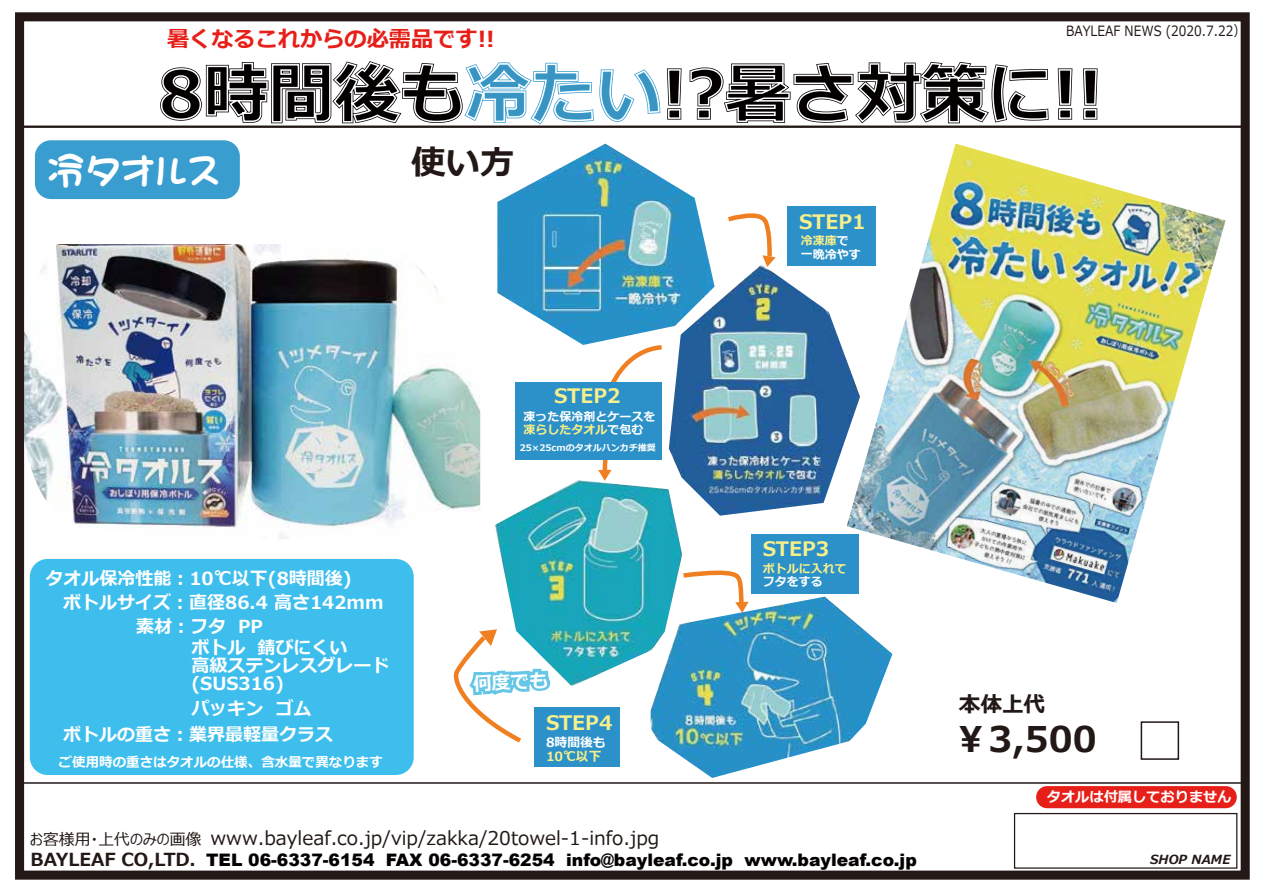
<style>
.page{position:relative;width:1263px;height:893px;background:#fff}
.page>*{position:absolute;margin:0;border:0;box-sizing:border-box;transform-origin:0 0}
.t1{font:700 65.55px "Meiryo";color:#040000}
.t2{font:38.7px "Pop 5 EGP4 Heavy SJIS";color:#fff}
.t3{font:700 35.4px "Meiryo";color:#221815}
.t4{font:700 34.5px "Meiryo";color:#221815}
.t5{font:700 22.2px "Meiryo";color:#e71f19}
.t6{font:700 21.6px "Meiryo";color:#221815}
.t7{font:700 19.95px "Meiryo";color:#f7ef8b}
.t8{font:18.9px "Meiryo UI";color:#221815}
.t9{font:700 18.75px "Meiryo";color:#fff}
.t10{font:700 18px/18px "Meiryo";color:#fff}
.t11{font:700 18px "Meiryo UI";color:#221815}
.t12{font:900 17.25px "Arial";color:#040000}
.t13{font:700 14.25px "Meiryo";color:#fff}
.t14{font:14.1px "Meiryo UI";color:#221815;scale:.87 1}
.t15{font:700 13.5px "Meiryo";color:#fff}
.t16{font:700 12.75px "Meiryo";color:#fff}
.t17{font:700 12.75px "Meiryo";color:#f7ef8b}
.t18{font:italic 700 12.6px "Meiryo UI";color:#221815}
.t19{font:700 12px/13.5px "Meiryo";color:#fff}
.t20{font:700 12px "Meiryo";color:#f7ef8b}
.t21{font:700 9px "Meiryo";color:#fff}
.s1{color:#3a94c2}
.s2{color:#f7ef8b}
.s3{font-size:15.75px}
</style>
<div class="page">
<img style="left:25px;top:244px;width:455px;height:295px">
<div style="left:15px;top:12px;width:1235px;height:868px;border:9px solid #231815"></div>
<div style="left:1036px;top:786px;width:201px;height:22px;background:#e71f19;border-radius:11px"></div>
<div style="left:30px;top:559px;width:384px;height:216px;background:#3ebeec;border-radius:18px"></div>
<div style="left:787px;top:206px;width:89px;height:60px;background:#2b91c8"></div>
<div style="left:35px;top:140px;width:205px;height:59px;background:#399dcf;border-radius:16px"></div>
<hr style="left:22px;top:782px;width:1222px;height:2px;background:#221815">
<hr style="left:21px;top:126px;width:1221px;height:2px;background:#221815">
<div style="left:1014px;top:813px;width:223px;height:56px;background:#fff;border:1px solid #221815"></div>
<img style="left:497px;top:144px;width:213px;height:201px">
<img style="left:669px;top:264px;width:178px;height:252px">
<img style="left:553px;top:480px;width:129px;height:206px">
<img style="left:651px;top:597px;width:241px;height:181px">
<svg style="left:723px;top:213px;width:53px;height:54px"></svg>
<svg style="left:598px;top:342px;width:68px;height:139px"></svg>
<div style="left:751px;top:534px;width:107px;height:59px;background:#2b91c8"></div>
<svg style="left:678px;top:568px;width:70px;height:45px"></svg>
<div style="left:534px;top:707px;width:86px;height:59px;background:#2b91c8"></div>
<div style="left:515px;top:382px;width:147px;height:77px;background:#2b91c8"></div>
<svg style="left:452px;top:491px;width:101px;height:389px"></svg>
<div style="left:1141px;top:721px;width:38px;height:39px;border:2px solid #221815"></div>
<img style="left:847px;top:144px;width:378px;height:459px">
<svg style="left:159px;top:61px;width:891px;height:65px"></svg>
<svg style="left:1057px;top:68px;width:16px;height:52px"></svg>
<svg style="left:1083px;top:68px;width:15px;height:52px"></svg>
<p class="t5" style="left:167px;top:23px;width:329px">暑くなるこれからの必需品です!!</p>
<p class="t14" style="left:1066px;top:21px;width:208px">BAYLEAF NEWS (2020.7.22）</p>
<h1 class="t1" style="left:159px;top:48px;width:946px">8時間後も<span class="s1">冷たい</span>!?暑さ対策に!!</h1>
<h2 class="t2" style="left:47px;top:151px;width:175px">冷タオルス</h2>
<h3 class="t4" style="left:411px;top:138px;width:105px">使い方</h3>
<p class="t10" style="left:45px;top:570px;width:308px">タオル保冷性能︓10℃以下(8時間後)</p>
<p class="t10" style="left:63px;top:594px;width:322px">ボトルサイズ︓直径86.4 高さ142mm</p>
<p class="t10" style="left:136px;top:618px;width:128px">素材︓フタ PP</p>
<p class="t7" style="left:554px;top:381px;width:68px">STEP2</p>
<p class="t19" style="left:524px;top:410px;width:133px">凍った保冷剤とケースを<span class="s2">凍らしたタオル</span>で包む</p>
<p class="t21" style="left:520px;top:442px;width:138px">25×25cmのタオルハンカチ推奨</p>
<p class="t7" style="left:799px;top:207px;width:68px">STEP1</p>
<p class="t19" style="left:801px;top:235px;width:61px"><span class="s2">冷凍庫</span>で一晩冷やす</p>
<p class="t7" style="left:763px;top:535px;width:68px">STEP3</p>
<p class="t20" style="left:763px;top:560px;width:86px">ボトルに入れて</p>
<p class="t19" style="left:763px;top:576px;width:62px">フタをする</p>
<p class="t10" style="left:191px;top:640px;width:199px">ボトル 錆びにくい<br>高級ステンレスグレード(SUS316)</p>
<p class="t10" style="left:191px;top:700px;width:121px">パッキン ゴム</p>
<p class="t6" style="left:959px;top:689px;width:88px">本体上代</p>
<h3 class="t3" style="left:953px;top:715px;width:145px">￥3,500</h3>
<p class="t13" style="left:1047px;top:787px;width:186px">タオルは付属しておりません</p>
<p class="t9" style="left:472px;top:671px;width:77px;rotate:-4deg">何度でも</p>
<p class="t7" style="left:546px;top:708px;width:68px">STEP4</p>
<p class="t16" style="left:546px;top:733px;width:61px">8時間後も</p>
<p class="t17" style="left:546px;top:747px;width:57px">10℃以下</p>
<p class="t10" style="left:63px;top:727px;width:272px">ボトルの重さ︓業界最軽量クラス</p>
<p class="t15" style="left:59px;top:753px;width:326px">ご使用時の重さはタオルの仕様、含水量で異なります</p>
<p class="t8" style="left:30px;top:825px;width:631px"><span class="s3">お客様用・上代のみの画像</span> www.bayleaf.co.jp/vip/zakka/20towel-1-info.jpg</p>
<p class="t11" style="left:30px;top:846px;width:167px">BAYLEAF CO,LTD.</p>
<p class="t18" style="left:1150px;top:850px;width:82px">SHOP NAME</p>
<p class="t12" style="left:206px;top:847px;width:712px">TEL 06-6337-6154 FAX 06-6337-6254 info@bayleaf.co.jp www.bayleaf.co.jp</p>
</div>
